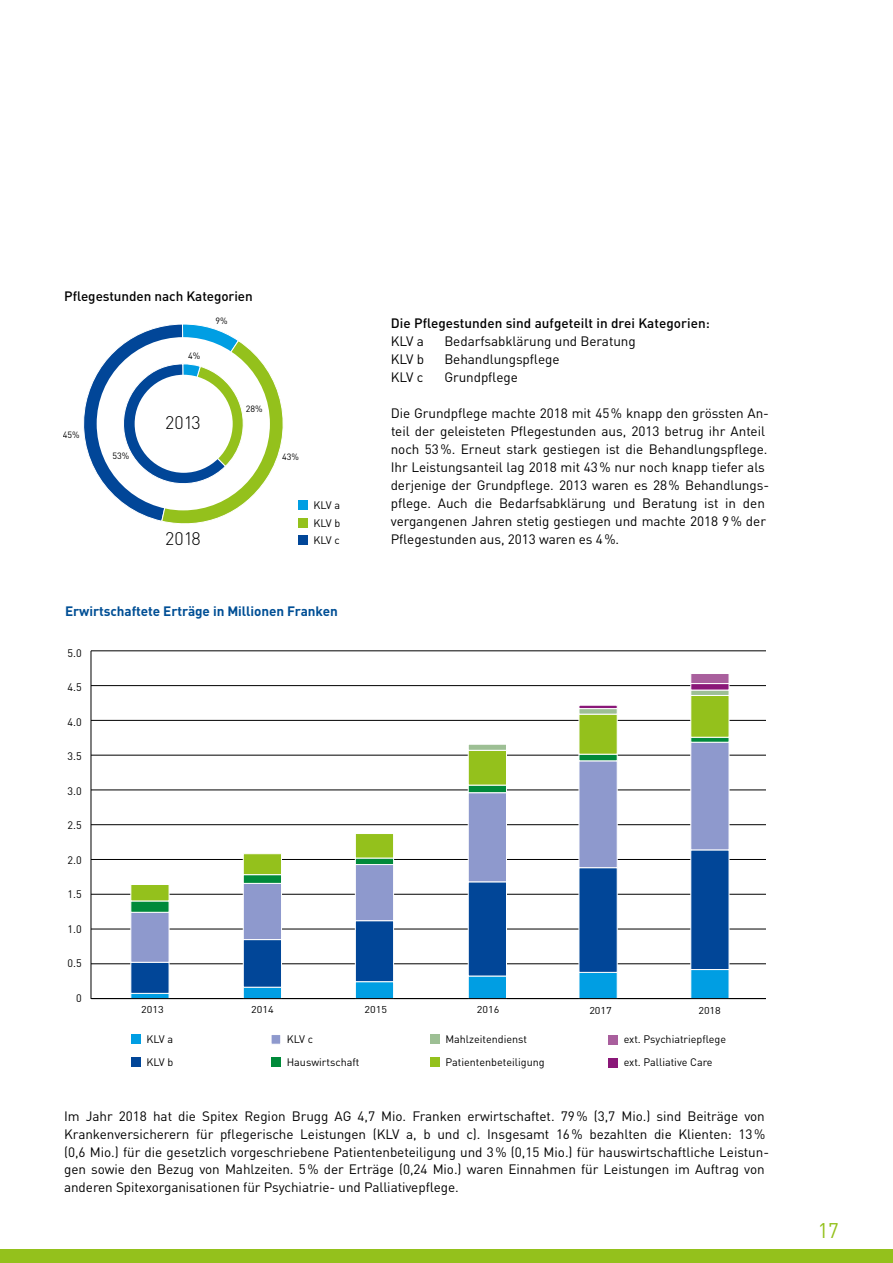
<style>
.page{position:relative;width:893px;height:1263px;background:#fff}
.page>*{position:absolute;margin:0;border:0;box-sizing:border-box;transform-origin:0 0}
.t1{font:21px "DIN Pro";color:#94c11c}
.t2{font:300 18px "DIN Pro";color:#000}
.t3{font:13.5px/18px "DIN Pro";letter-spacing:-.005em;color:#000}
.t4{font:500 13.5px "DIN Pro";letter-spacing:.005em;color:#000}
.t5{font:700 13.5px "DIN Pro";letter-spacing:-.005em;color:#004f95}
.t6{font:10.8px/23px "DIN Pro";color:#000}
.t7{font:9.9px "DIN Pro";color:#000;scale:1.1 1}
.t8{font:9px "DIN Pro";color:#000}
</style>
<div class="page">
<div style="left:0;top:1249px;width:893px;height:14px;background:#94c11c"></div>
<hr style="left:91px;top:651px;width:1px;height:348px;background:#000">
<hr style="left:91px;top:963px;width:674px;height:1px;background:#000">
<hr style="left:91px;top:929px;width:674px;height:1px;background:#000">
<hr style="left:91px;top:894px;width:674px;height:1px;background:#000">
<hr style="left:91px;top:859px;width:674px;height:1px;background:#000">
<hr style="left:91px;top:824px;width:674px;height:1px;background:#000">
<hr style="left:91px;top:790px;width:674px;height:1px;background:#000">
<hr style="left:91px;top:755px;width:674px;height:1px;background:#000">
<hr style="left:91px;top:720px;width:674px;height:1px;background:#000">
<hr style="left:91px;top:685px;width:674px;height:1px;background:#000">
<hr style="left:91px;top:650px;width:674px;height:1px;background:#000">
<svg style="left:131px;top:993px;width:38px;height:5px"></svg>
<div style="left:131px;top:962px;width:38px;height:31px;background:#014698"></div>
<div style="left:131px;top:912px;width:38px;height:50px;background:#8e99cd"></div>
<div style="left:131px;top:901px;width:38px;height:11px;background:#008a3a"></div>
<div style="left:131px;top:884px;width:38px;height:17px;background:#94c11c;border:1px solid #fff"></div>
<div style="left:355px;top:981px;width:39px;height:18px;background:#009ee3;border:1px solid #fff"></div>
<div style="left:355px;top:920px;width:39px;height:62px;background:#014698;border:1px solid #fff"></div>
<div style="left:355px;top:864px;width:39px;height:57px;background:#8e99cd;border:1px solid #fff"></div>
<div style="left:355px;top:858px;width:39px;height:7px;background:#008a3a;border:1px solid #fff"></div>
<div style="left:355px;top:833px;width:39px;height:25px;background:#94c11c;border:1px solid #fff"></div>
<div style="left:243px;top:987px;width:39px;height:12px;background:#009ee3;border:1px solid #fff"></div>
<div style="left:243px;top:939px;width:39px;height:48px;background:#014698;border:1px solid #fff"></div>
<div style="left:243px;top:883px;width:39px;height:57px;background:#8e99cd;border:1px solid #fff"></div>
<div style="left:243px;top:874px;width:39px;height:9px;background:#008a3a"></div>
<div style="left:243px;top:853px;width:39px;height:22px;background:#94c11c;border:1px solid #fff"></div>
<div style="left:468px;top:976px;width:39px;height:23px;background:#009ee3;border:1px solid #fff"></div>
<div style="left:468px;top:882px;width:39px;height:94px;background:#014698;border:1px solid #fff"></div>
<div style="left:468px;top:792px;width:39px;height:90px;background:#8e99cd;border:1px solid #fff"></div>
<div style="left:468px;top:785px;width:39px;height:8px;background:#008a3a;border:1px solid #fff"></div>
<div style="left:468px;top:750px;width:39px;height:35px;background:#94c11c;border:1px solid #fff"></div>
<svg style="left:468px;top:744px;width:38px;height:6px"></svg>
<div style="left:579px;top:972px;width:39px;height:27px;background:#009ee3;border:1px solid #fff"></div>
<div style="left:579px;top:867px;width:38px;height:105px;background:#014698"></div>
<div style="left:579px;top:761px;width:38px;height:107px;background:#8e99cd;border:1px solid #fff"></div>
<div style="left:579px;top:754px;width:38px;height:7px;background:#008a3a;border:1px solid #fff"></div>
<div style="left:579px;top:714px;width:38px;height:40px;background:#94c11c"></div>
<svg style="left:579px;top:709px;width:38px;height:5px"></svg>
<svg style="left:579px;top:705px;width:38px;height:4px"></svg>
<div style="left:690px;top:969px;width:39px;height:30px;background:#009ee3;border:1px solid #fff"></div>
<div style="left:691px;top:850px;width:38px;height:120px;background:#014698"></div>
<div style="left:691px;top:742px;width:38px;height:108px;background:#8e99cd"></div>
<svg style="left:691px;top:737px;width:38px;height:5px"></svg>
<div style="left:691px;top:695px;width:38px;height:42px;background:#94c11c"></div>
<svg style="left:691px;top:690px;width:38px;height:6px"></svg>
<svg style="left:691px;top:683px;width:38px;height:7px"></svg>
<div style="left:690px;top:673px;width:39px;height:11px;background:#a95f9d;border:1px solid #fff"></div>
<hr style="left:92px;top:998px;width:673px;height:1px;background:#000">
<div style="left:131px;top:1034px;width:10px;height:9px;background:#009ee3"></div>
<div style="left:131px;top:1057px;width:10px;height:9px;background:#014698"></div>
<div style="left:271px;top:1034px;width:10px;height:11px;background:#8e99cd;border:1px solid #fff"></div>
<div style="left:271px;top:1057px;width:10px;height:10px;background:#008a3a"></div>
<div style="left:430px;top:1057px;width:9px;height:10px;background:#94c11c"></div>
<div style="left:430px;top:1034px;width:9px;height:10px;background:#9dbf94"></div>
<div style="left:608px;top:1058px;width:10px;height:10px;background:#8a1778"></div>
<div style="left:608px;top:1035px;width:10px;height:10px;background:#a95f9d"></div>
<svg style="left:83px;top:324px;width:200px;height:200px"></svg>
<div style="left:135px;top:375px;width:98px;height:98px;background:#fff;border-radius:50%"></div>
<div style="left:298px;top:501px;width:10px;height:9px;background:#009ee3"></div>
<div style="left:298px;top:518px;width:10px;height:10px;background:#94c11c"></div>
<div style="left:298px;top:535px;width:10px;height:10px;background:#014698"></div>
<p class="t4" style="left:64px;top:288px;width:190px">Pflegestunden nach Kategorien</p>
<p class="t8" style="left:63px;top:429px;width:18px">45%</p>
<p class="t8" style="left:112px;top:450px;width:18px">53%</p>
<p class="t8" style="left:188px;top:350px;width:14px">4%</p>
<p class="t8" style="left:216px;top:315px;width:14px">9%</p>
<h2 class="t2" style="left:165px;top:411px;width:37px">2013</h2>
<p class="t8" style="left:246px;top:403px;width:18px">28%</p>
<h2 class="t2" style="left:165px;top:528px;width:37px">2018</h2>
<p class="t8" style="left:282px;top:451px;width:18px">43%</p>
<p class="t6" style="left:313px;top:497px;width:28px;line-height:17.4px;text-align:justify">KLV a KLV b KLV c</p>
<p class="t4" style="left:391px;top:315px;width:320px">Die Pflegestunden sind aufgeteilt in drei Kategorien:</p>
<p class="t3" style="left:391px;top:332px;width:35px">KLV a</p>
<p class="t3" style="left:444px;top:332px;width:193px">Bedarfsabklärung und Beratung</p>
<p class="t3" style="left:391px;top:350px;width:35px">KLV b</p>
<p class="t3" style="left:444px;top:350px;width:117px">Behandlungspflege</p>
<p class="t3" style="left:391px;top:368px;width:34px">KLV c</p>
<p class="t3" style="left:444px;top:368px;width:75px">Grundpflege</p>
<p class="t3" style="left:391px;top:404px;width:380px">Die Grundpflege machte 2018 mit 45% knapp den grössten An&shy;teil der geleisteten Pflegestunden aus, 2013 betrug ihr Anteil noch 53%. Erneut stark gestiegen ist die Behandlungspflege.<br>Ihr Leistungsanteil lag 2018 mit 43% nur noch knapp tiefer als derjenige der Grundpflege. 2013 waren es 28% Behandlungs&shy;pflege. Auch die Bedarfsabklärung und Beratung ist in den vergangenen Jahren stetig gestiegen und machte 2018 9% der Pflegestunden aus, 2013 waren es 4%.</p>
<p class="t5" style="left:65px;top:603px;width:274px">Erwirtschaftete Erträge in Millionen Franken</p>
<p class="t6" style="left:68px;top:641px;width:16px">5.0</p>
<p class="t6" style="left:68px;top:676px;width:16px">4.5</p>
<p class="t6" style="left:68px;top:710px;width:16px">4.0</p>
<p class="t6" style="left:68px;top:745px;width:16px">3.5</p>
<p class="t6" style="left:68px;top:779px;width:16px">3.0</p>
<p class="t6" style="left:68px;top:814px;width:16px">2.5</p>
<p class="t6" style="left:68px;top:848px;width:16px">2.0</p>
<p class="t6" style="left:68px;top:883px;width:16px">1.5</p>
<p class="t6" style="left:68px;top:917px;width:16px">1.0</p>
<p class="t6" style="left:68px;top:951px;width:16px">0.5</p>
<p class="t6" style="left:76px;top:986px;width:7px">0</p>
<p class="t7" style="left:141px;top:1003px;width:22px">2013</p>
<p class="t7" style="left:251px;top:1003px;width:22px">2014</p>
<p class="t7" style="left:365px;top:1003px;width:22px">2015</p>
<p class="t7" style="left:477px;top:1003px;width:22px">2016</p>
<p class="t7" style="left:589px;top:1004px;width:22px">2017</p>
<p class="t7" style="left:698px;top:1004px;width:22px">2018</p>
<p class="t6" style="left:146px;top:1027px;width:28px">KLV a<br>KLV b</p>
<p class="t6" style="left:287px;top:1027px;width:74px">KLV c<br>Hauswirtschaft</p>
<p class="t6" style="left:624px;top:1027px;width:104px">ext. Psychiatriepflege</p>
<p class="t6" style="left:445px;top:1027px;width:83px">Mahlzeitendienst</p>
<p class="t6" style="left:624px;top:1050px;width:90px">ext. Palliative Care</p>
<p class="t6" style="left:445px;top:1050px;width:101px">Patientenbeteiligung</p>
<p class="t3" style="left:64px;top:1106px;width:706px">Im Jahr 2018 hat die Spitex Region Brugg AG 4,7 Mio. Franken erwirtschaftet. 79% (3,7 Mio.) sind Beiträge von Krankenversicherern für pflegerische Leistungen (KLV a, b und c). Insgesamt 16% bezahlten die Klienten: 13% (0,6 Mio.) für die gesetzlich vorgeschriebene Patientenbeteiligung und 3% (0,15 Mio.) für hauswirtschaftliche Leistun&shy;gen sowie den Bezug von Mahlzeiten. 5% der Erträge (0,24 Mio.) waren Einnahmen für Leistungen im Auftrag von anderen Spitexorganisationen für Psychiatrie- und Palliativepflege.</p>
<h1 class="t1" style="left:818px;top:1217px;width:22px">17</h1>
</div>
